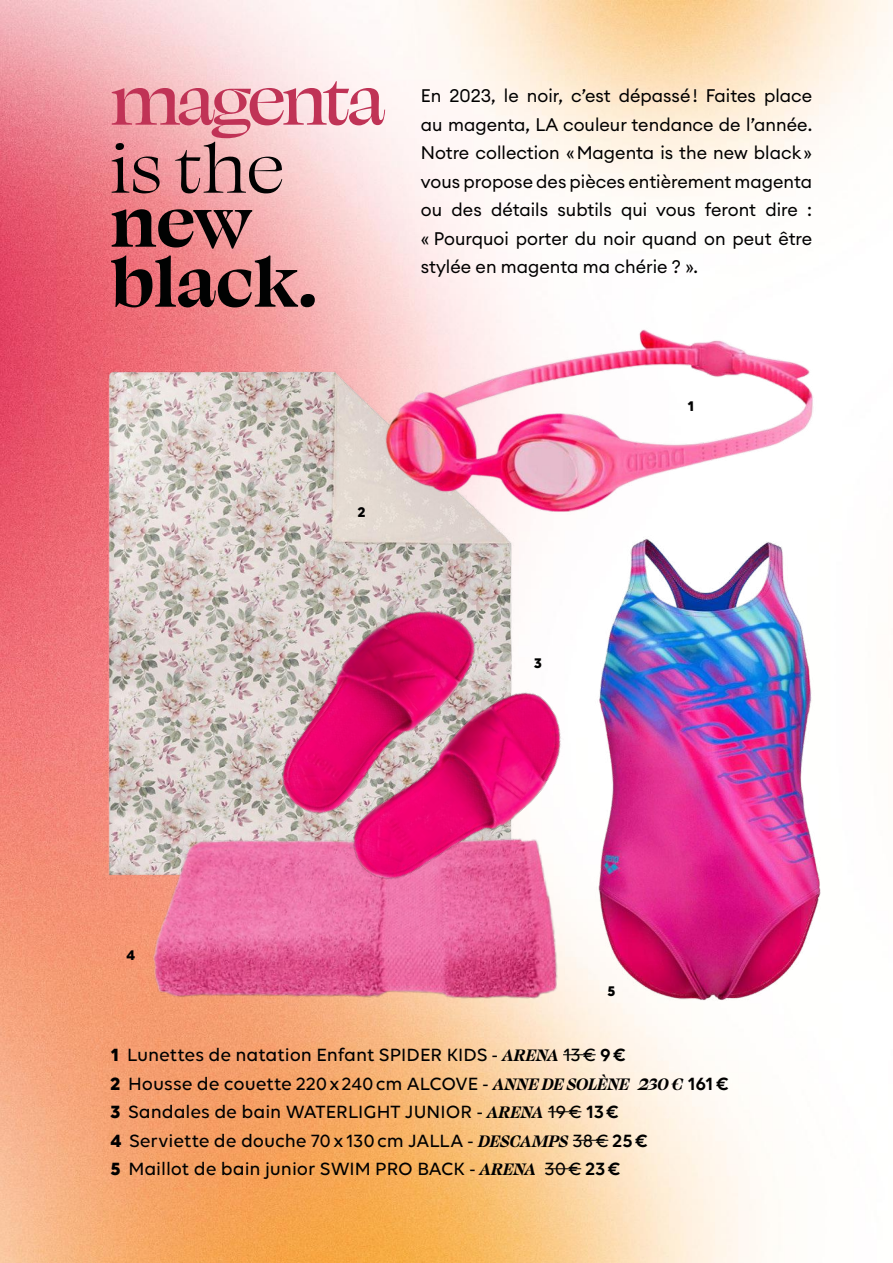
<style>
.page{position:relative;width:893px;height:1263px;background:#fff}
.page>*{position:absolute;margin:0;border:0;box-sizing:border-box;transform-origin:0 0}
.t1{font:700 75px/60px "Swear Display";color:#010202}
.t2{font:500 75px "Swear Display";letter-spacing:-.05em;color:#c03356}
.t3{font:75px "Swear Display";color:#010202}
.t4{font:500 19.2px/28.5px "Volte";letter-spacing:-.005em;color:#000}
.t5{font:18px/28.5px "Euclid Circular A";color:#000;text-align:justify}
.s1{font-weight:700}
.s2{font-family:"Swear Display";font-weight:700;font-style:italic}
.s3{font-weight:600}
</style>
<div class="page">
<img style="left:0;top:0;width:893px;height:1263px">
<hr style="left:563px;top:1054px;width:33px;height:1px;background:#000">
<hr style="left:548px;top:1111px;width:33px;height:1px;background:#000">
<hr style="left:573px;top:1140px;width:35px;height:1px;background:#000">
<hr style="left:545px;top:1168px;width:36px;height:1px;background:#000">
<img style="left:94px;top:360px;width:430px;height:529px">
<img style="left:133px;top:803px;width:438px;height:239px">
<img style="left:369px;top:317px;width:459px;height:210px">
<img style="left:232px;top:566px;width:360px;height:369px">
<img style="left:592px;top:528px;width:236px;height:489px">
<svg style="left:688px;top:401px;width:5px;height:10px"></svg>
<svg style="left:608px;top:986px;width:7px;height:10px"></svg>
<svg style="left:358px;top:507px;width:7px;height:10px"></svg>
<svg style="left:534px;top:659px;width:7px;height:10px"></svg>
<svg style="left:127px;top:950px;width:8px;height:10px"></svg>
<h1 class="t2" style="left:111px;top:53px;width:277px">magenta</h1>
<p class="t5" style="left:421px;top:82px;width:393px">En 2023, le noir, c’est dépassé ! Faites place au magenta, LA couleur tendance de l’année.<br>Notre collection « Magenta is the new black » vous propose des pièces entièrement magenta ou des détails subtils qui vous feront dire : « Pourquoi porter du noir quand on peut être stylée en magenta ma chérie ? ».</p>
<h1 class="t3" style="left:111px;top:122px;width:176px">is the</h1>
<h1 class="t1" style="left:111px;top:189px;width:207px">new black.</h1>
<p class="t4" style="left:111px;top:1040px;width:620px"><span class="s1">1</span> Lunettes de natation Enfant SPIDER KIDS - <span class="s2">ARENA</span> 13€ <span class="s3">9€<br></span><span class="s1">2</span> Housse de couette 220x240cm ALCOVE - <span class="s2">ANNE DE SOLÈNE 230€</span> <span class="s3">161€ </span><span class="s1">3</span> Sandales de bain WATERLIGHT JUNIOR - <span class="s2">ARENA</span> 19€ <span class="s3">13€<br></span><span class="s1">4</span> Serviette de douche 70x130cm JALLA - <span class="s2">DESCAMPS</span> 38€ <span class="s3">25€<br></span><span class="s1">5</span> Maillot de bain junior SWIM PRO BACK - <span class="s2">ARENA</span> 30€ <span class="s3">23€</span></p>
</div>
